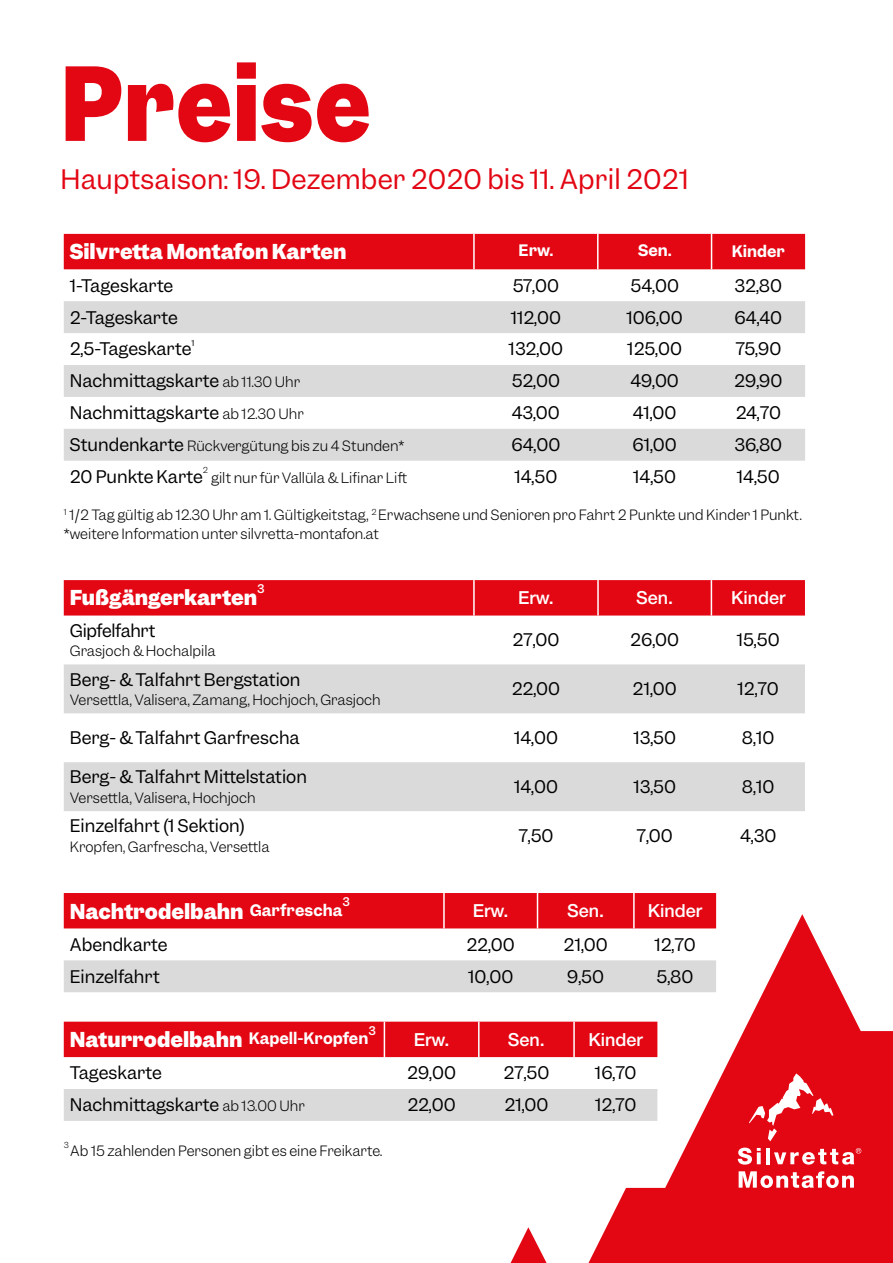
<style>
.page{position:relative;width:893px;height:1263px;background:#fff}
.page>*{position:absolute;margin:0;border:0;box-sizing:border-box;transform-origin:0 0}
.t1{font:700 96.3px "Garnett";letter-spacing:.01em;color:#e30613;scale:.9 1}
.t2{font:25.5px "Garnett";letter-spacing:.01em;color:#e30613}
.t3{font:700 19.5px "Garnett";color:#fff}
.t4{font:500 18px "Helvetica Neue LT Std";color:#fff}
.t5{font:16.5px "Garnett";color:#000}
.t6{font:16.5px "Garnett";letter-spacing:-.02em;color:#000}
.t7{font:600 15px "Garnett";color:#fff}
.t8{font:300 13.5px/19.5px "Garnett";color:#000}
.t9{font:500 11.4px "Garnett";color:#fff}
.t10{font:300 7.8px "Garnett";color:#000}
.t11{font:7.8px "Garnett";color:#000}
.s1{font-weight:300;font-size:13.5px}
.s2{font-weight:400;font-size:16.5px}
</style>
<div class="page">
<div style="left:64px;top:234px;width:741px;height:35px;background:#e30613"></div>
<svg style="left:64px;top:301px;width:741px;height:160px;fill:#dadada"></svg>
<hr style="left:473px;top:234px;width:2px;height:35px;background:#fff">
<hr style="left:597px;top:234px;width:2px;height:35px;background:#fff">
<hr style="left:711px;top:234px;width:1px;height:35px;background:#fff">
<div style="left:64px;top:580px;width:741px;height:35px;background:#e30613"></div>
<svg style="left:64px;top:664px;width:741px;height:147px;fill:#dadada"></svg>
<hr style="left:473px;top:580px;width:2px;height:35px;background:#fff">
<hr style="left:597px;top:580px;width:2px;height:35px;background:#fff">
<hr style="left:711px;top:580px;width:1px;height:35px;background:#fff">
<div style="left:64px;top:893px;width:652px;height:35px;background:#e30613"></div>
<div style="left:64px;top:960px;width:524px;height:32px;background:#dadada"></div>
<hr style="left:443px;top:893px;width:2px;height:35px;background:#fff">
<hr style="left:537px;top:893px;width:1px;height:35px;background:#fff">
<hr style="left:633px;top:893px;width:2px;height:35px;background:#fff">
<div style="left:64px;top:1022px;width:524px;height:35px;background:#e30613"></div>
<div style="left:64px;top:1089px;width:524px;height:32px;background:#dadada"></div>
<hr style="left:384px;top:1022px;width:1px;height:35px;background:#fff">
<hr style="left:478px;top:1022px;width:2px;height:35px;background:#fff">
<hr style="left:573px;top:1022px;width:2px;height:35px;background:#fff">
<svg style="left:588px;top:914px;width:305px;height:349px;fill:#e30613"></svg>
<svg style="left:510px;top:1227px;width:37px;height:36px"></svg>
<svg style="left:749px;top:1073px;width:84px;height:68px;background:#e7313b"></svg>
<svg style="left:738px;top:1147px;width:23px;height:17px"></svg>
<hr style="left:766px;top:1148px;width:4px;height:16px;background:#fff">
<svg style="left:739px;top:1171px;width:115px;height:17px"></svg>
<svg style="left:774px;top:1148px;width:87px;height:16px"></svg>
<h1 class="t1" style="left:61px;top:39px;width:346px">Preise</h1>
<h2 class="t2" style="left:61px;top:163px;width:630px">Hauptsaison: 19. Dezember 2020 bis 11. April 2021</h2>
<p class="t3" style="left:70px;top:238px;width:278px">Silvretta Montafon Karten</p>
<p class="t7" style="left:519px;top:240px;width:36px">Erw.</p>
<p class="t7" style="left:638px;top:240px;width:35px">Sen.</p>
<p class="t7" style="left:732px;top:242px;width:55px">Kinder</p>
<p class="t5" style="left:70px;top:275px;width:105px">1-Tageskarte</p>
<p class="t5" style="left:513px;top:275px;width:48px">57,00</p>
<p class="t5" style="left:630px;top:275px;width:50px">54,00</p>
<p class="t5" style="left:735px;top:275px;width:49px">32,80</p>
<p class="t5" style="left:70px;top:307px;width:109px">2-Tageskarte</p>
<p class="t5" style="left:511px;top:307px;width:52px">112,00</p>
<p class="t5" style="left:626px;top:307px;width:58px">106,00</p>
<p class="t5" style="left:734px;top:307px;width:49px">64,40</p>
<p class="t5" style="left:70px;top:339px;width:123px">2,5-Tageskarte</p>
<p class="t11" style="left:191px;top:338px;width:5px">1</p>
<p class="t5" style="left:509px;top:339px;width:56px">132,00</p>
<p class="t5" style="left:627px;top:339px;width:56px">125,00</p>
<p class="t5" style="left:735px;top:339px;width:47px">75,90</p>
<p class="t5" style="left:70px;top:370px;width:232px">Nachmittagskarte <span class="s1">ab 11.30 Uhr</span></p>
<p class="t5" style="left:512px;top:370px;width:50px">52,00</p>
<p class="t5" style="left:630px;top:370px;width:50px">49,00</p>
<p class="t5" style="left:734px;top:370px;width:50px">29,90</p>
<p class="t5" style="left:70px;top:402px;width:235px">Nachmittagskarte <span class="s1">ab 12.30 Uhr</span></p>
<p class="t5" style="left:512px;top:402px;width:49px">43,00</p>
<p class="t5" style="left:633px;top:402px;width:45px">41,00</p>
<p class="t5" style="left:736px;top:402px;width:47px">24,70</p>
<p class="t8" style="left:70px;top:436px;width:336px"><span class="s2">Stundenkarte</span> Rückvergütung bis zu 4 Stunden*</p>
<p class="t5" style="left:511px;top:434px;width:50px">64,00</p>
<p class="t5" style="left:632px;top:434px;width:46px">61,00</p>
<p class="t5" style="left:734px;top:434px;width:49px">36,80</p>
<p class="t5" style="left:70px;top:466px;width:135px">20 Punkte Karte</p>
<p class="t10" style="left:203px;top:465px;width:7px">2</p>
<p class="t8" style="left:211px;top:468px;width:198px">gilt nur für Vallüla &amp; Lifinar Lift</p>
<p class="t5" style="left:514px;top:466px;width:44px">14,50</p>
<p class="t5" style="left:633px;top:466px;width:44px">14,50</p>
<p class="t5" style="left:737px;top:466px;width:44px">14,50</p>
<p class="t8" style="left:64px;top:505px;width:739px"><sup>1</sup> 1/2 Tag gültig ab 12.30 Uhr am 1. Gültigkeitstag, <sup>2</sup> Erwachsene und Senioren pro Fahrt 2 Punkte und Kinder 1 Punkt. *weitere Information unter silvretta-montafon.at</p>
<p class="t9" style="left:257px;top:581px;width:9px">3</p>
<p class="t3" style="left:70px;top:585px;width:189px">Fußgängerkarten</p>
<p class="t6" style="left:70px;top:620px;width:87px">Gipfelfahrt</p>
<p class="t8" style="left:70px;top:641px;width:147px">Grasjoch &amp; Hochalpila</p>
<p class="t5" style="left:70px;top:669px;width:232px">Berg- &amp; Talfahrt Bergstation</p>
<p class="t8" style="left:70px;top:690px;width:313px">Versettla, Valisera, Zamang, Hochjoch, Grasjoch</p>
<p class="t4" style="left:518px;top:587px;width:37px">Erw.</p>
<p class="t4" style="left:636px;top:587px;width:39px">Sen.</p>
<p class="t4" style="left:731px;top:587px;width:56px">Kinder</p>
<p class="t5" style="left:512px;top:629px;width:48px">27,00</p>
<p class="t5" style="left:630px;top:629px;width:50px">26,00</p>
<p class="t5" style="left:737px;top:629px;width:44px">15,50</p>
<p class="t5" style="left:512px;top:678px;width:50px">22,00</p>
<p class="t5" style="left:633px;top:678px;width:46px">21,00</p>
<p class="t5" style="left:738px;top:678px;width:43px">12,70</p>
<p class="t5" style="left:70px;top:727px;width:231px">Berg- &amp; Talfahrt Garfrescha</p>
<p class="t5" style="left:514px;top:727px;width:45px">14,00</p>
<p class="t5" style="left:633px;top:727px;width:44px">13,50</p>
<p class="t5" style="left:742px;top:727px;width:34px">8,10</p>
<p class="t5" style="left:70px;top:766px;width:239px">Berg- &amp; Talfahrt Mittelstation</p>
<p class="t8" style="left:70px;top:788px;width:187px">Versettla, Valisera, Hochjoch</p>
<p class="t5" style="left:514px;top:776px;width:45px">14,00</p>
<p class="t5" style="left:633px;top:776px;width:44px">13,50</p>
<p class="t5" style="left:742px;top:776px;width:34px">8,10</p>
<p class="t5" style="left:70px;top:815px;width:177px">Einzelfahrt (1 Sektion)</p>
<p class="t8" style="left:70px;top:837px;width:201px">Kropfen, Garfrescha, Versettla</p>
<p class="t9" style="left:342px;top:894px;width:9px">3</p>
<p class="t3" style="left:70px;top:898px;width:274px">Nachtrodelbahn <sup>Garfrescha</sup></p>
<p class="t5" style="left:518px;top:825px;width:37px">7,50</p>
<p class="t5" style="left:637px;top:825px;width:38px">7,00</p>
<p class="t5" style="left:740px;top:825px;width:38px">4,30</p>
<p class="t4" style="left:473px;top:900px;width:37px">Erw.</p>
<p class="t4" style="left:567px;top:900px;width:39px">Sen.</p>
<p class="t4" style="left:648px;top:900px;width:56px">Kinder</p>
<p class="t5" style="left:70px;top:934px;width:99px">Abendkarte</p>
<p class="t5" style="left:467px;top:934px;width:50px">22,00</p>
<p class="t5" style="left:564px;top:934px;width:46px">21,00</p>
<p class="t5" style="left:654px;top:934px;width:43px">12,70</p>
<p class="t5" style="left:70px;top:966px;width:92px">Einzelfahrt</p>
<p class="t5" style="left:468px;top:966px;width:47px">10,00</p>
<p class="t5" style="left:567px;top:966px;width:38px">9,50</p>
<p class="t5" style="left:657px;top:966px;width:38px">5,80</p>
<p class="t9" style="left:368px;top:1023px;width:9px">3</p>
<p class="t3" style="left:70px;top:1027px;width:300px">Naturrodelbahn <sup>Kapell-Kropfen</sup></p>
<p class="t4" style="left:414px;top:1029px;width:37px">Erw.</p>
<p class="t4" style="left:508px;top:1029px;width:39px">Sen.</p>
<p class="t4" style="left:589px;top:1029px;width:56px">Kinder</p>
<p class="t5" style="left:70px;top:1062px;width:94px">Tageskarte</p>
<p class="t5" style="left:407px;top:1062px;width:50px">29,00</p>
<p class="t5" style="left:503px;top:1062px;width:47px">27,50</p>
<p class="t5" style="left:595px;top:1062px;width:43px">16,70</p>
<p class="t5" style="left:70px;top:1094px;width:236px">Nachmittagskarte <span class="s1">ab 13.00 Uhr</span></p>
<p class="t5" style="left:407px;top:1094px;width:50px">22,00</p>
<p class="t5" style="left:504px;top:1094px;width:46px">21,00</p>
<p class="t5" style="left:595px;top:1094px;width:43px">12,70</p>
<p class="t10" style="left:64px;top:1140px;width:7px">3</p>
<p class="t8" style="left:70px;top:1141px;width:313px">Ab 15 zahlenden Personen gibt es eine Freikarte.</p>
</div>
